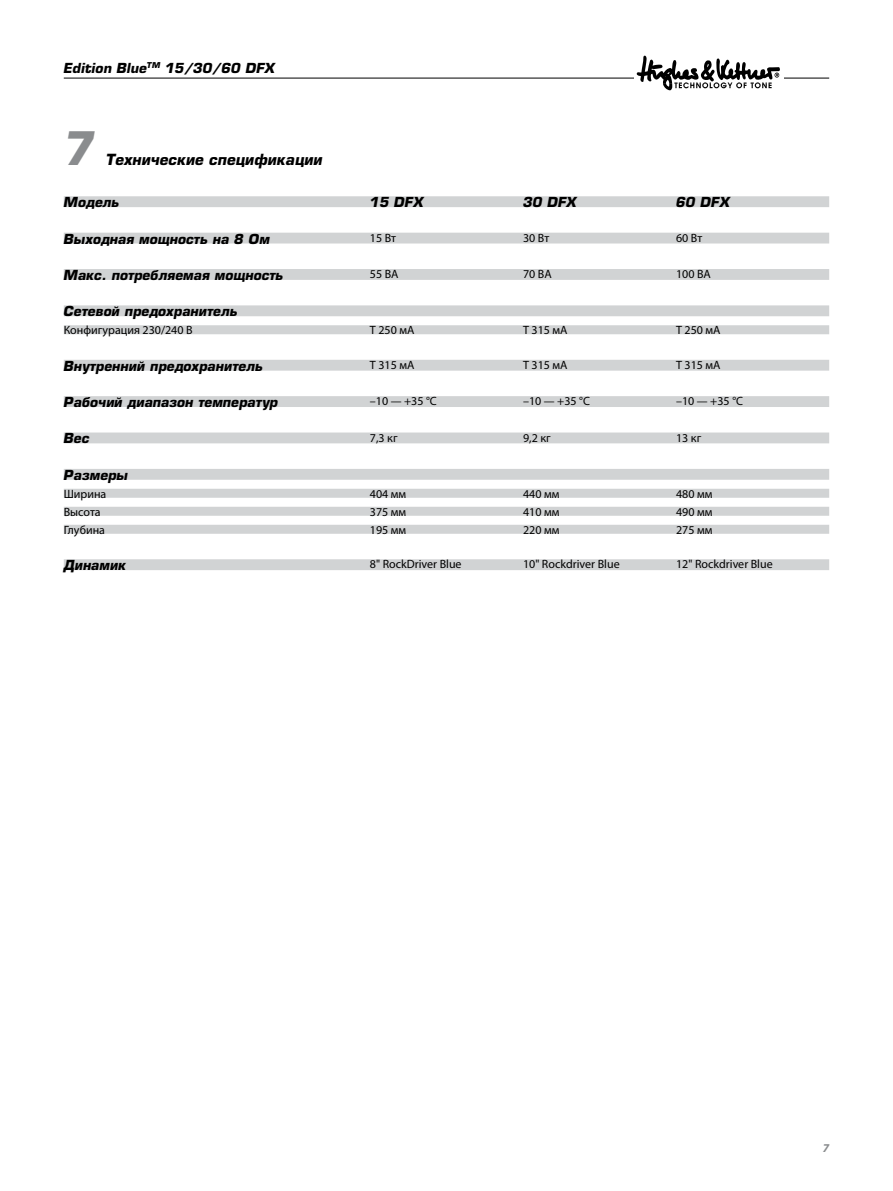
<style>
.page{position:relative;width:893px;height:1191px;background:#fff}
.page>*{position:absolute;margin:0;border:0;box-sizing:border-box;transform-origin:0 0}
.t1{font:italic 700 45px "Europe C";color:#8a8c8e}
.t2{font:italic 700 15px "Europe C";color:#000}
.t3{font:italic 700 13.5px "Europe C";color:#000}
.t4{font:12px "Myriad Pro";color:#000}
.t5{font:italic 700 12px "Myriad Pro";color:#8a8c8e}
</style>
<div class="page">
<hr style="left:64px;top:78px;width:765px;height:1px;background:#000">
<div style="left:634px;top:52px;width:150px;height:43px;background:#fff"></div>
<svg style="left:637px;top:56px;width:143px;height:34px"></svg>
<svg style="left:64px;top:196px;width:765px;height:374px"></svg>
<p class="t3" style="left:64px;top:60px;width:213px">Edition Blue<sup>TM</sup> 15/30/60 DFX</p>
<h1 class="t1" style="left:64px;top:122px;width:34px">7</h1>
<p class="t2" style="left:106px;top:151px;width:218px">Технические спецификации</p>
<p class="t3" style="left:64px;top:194px;width:57px">Модель</p>
<p class="t3" style="left:370px;top:194px;width:55px">15 DFX</p>
<p class="t3" style="left:523px;top:194px;width:56px">30 DFX</p>
<p class="t3" style="left:676px;top:194px;width:56px">60 DFX</p>
<p class="t3" style="left:64px;top:230px;width:208px">Выходная мощность на 8 Ом</p>
<p class="t4" style="left:370px;top:230px;width:28px">15 Вт</p>
<p class="t4" style="left:523px;top:230px;width:28px">30 Вт</p>
<p class="t4" style="left:676px;top:230px;width:28px">60 Вт</p>
<p class="t3" style="left:64px;top:267px;width:221px">Макс. потребляемая мощность</p>
<p class="t4" style="left:370px;top:267px;width:30px">55 ВА</p>
<p class="t4" style="left:523px;top:267px;width:30px">70 ВА</p>
<p class="t4" style="left:676px;top:267px;width:36px">100 ВА</p>
<p class="t3" style="left:64px;top:303px;width:175px">Сетевой предохранитель</p>
<p class="t4" style="left:64px;top:323px;width:130px">Конфигурация 230/240 В</p>
<p class="t4" style="left:370px;top:323px;width:46px">T 250 мА</p>
<p class="t4" style="left:523px;top:323px;width:46px">T 315 мА</p>
<p class="t4" style="left:676px;top:323px;width:46px">T 250 мА</p>
<p class="t3" style="left:64px;top:357px;width:201px">Внутренний предохранитель</p>
<p class="t4" style="left:370px;top:357px;width:46px">T 315 мА</p>
<p class="t4" style="left:523px;top:357px;width:46px">T 315 мА</p>
<p class="t4" style="left:676px;top:357px;width:46px">T 315 мА</p>
<p class="t3" style="left:64px;top:394px;width:216px">Рабочий диапазон температур</p>
<p class="t4" style="left:370px;top:394px;width:68px">–10 — +35 °C</p>
<p class="t4" style="left:523px;top:394px;width:68px">–10 — +35 °C</p>
<p class="t4" style="left:676px;top:394px;width:68px">–10 — +35 °C</p>
<p class="t3" style="left:64px;top:430px;width:27px">Вес</p>
<p class="t4" style="left:370px;top:430px;width:29px">7,3 кг</p>
<p class="t4" style="left:523px;top:430px;width:29px">9,2 кг</p>
<p class="t4" style="left:676px;top:430px;width:27px">13 кг</p>
<p class="t3" style="left:64px;top:466px;width:66px">Размеры</p>
<p class="t4" style="left:64px;top:486px;width:44px">Ширина</p>
<p class="t4" style="left:370px;top:486px;width:38px">404 мм</p>
<p class="t4" style="left:523px;top:486px;width:38px">440 мм</p>
<p class="t4" style="left:676px;top:486px;width:38px">480 мм</p>
<p class="t4" style="left:64px;top:504px;width:38px">Высота</p>
<p class="t4" style="left:370px;top:504px;width:38px">375 мм</p>
<p class="t4" style="left:523px;top:504px;width:38px">410 мм</p>
<p class="t4" style="left:676px;top:504px;width:38px">490 мм</p>
<p class="t4" style="left:64px;top:522px;width:43px">Глубина</p>
<p class="t4" style="left:370px;top:522px;width:38px">195 мм</p>
<p class="t4" style="left:523px;top:522px;width:38px">220 мм</p>
<p class="t4" style="left:676px;top:522px;width:38px">275 мм</p>
<p class="t3" style="left:64px;top:557px;width:64px">Динамик</p>
<p class="t4" style="left:370px;top:557px;width:93px">8" RockDriver Blue</p>
<p class="t4" style="left:523px;top:557px;width:98px">10" Rockdriver Blue</p>
<p class="t4" style="left:676px;top:557px;width:98px">12" Rockdriver Blue</p>
<p class="t5" style="left:823px;top:1139px;width:8px">7</p>
</div>
